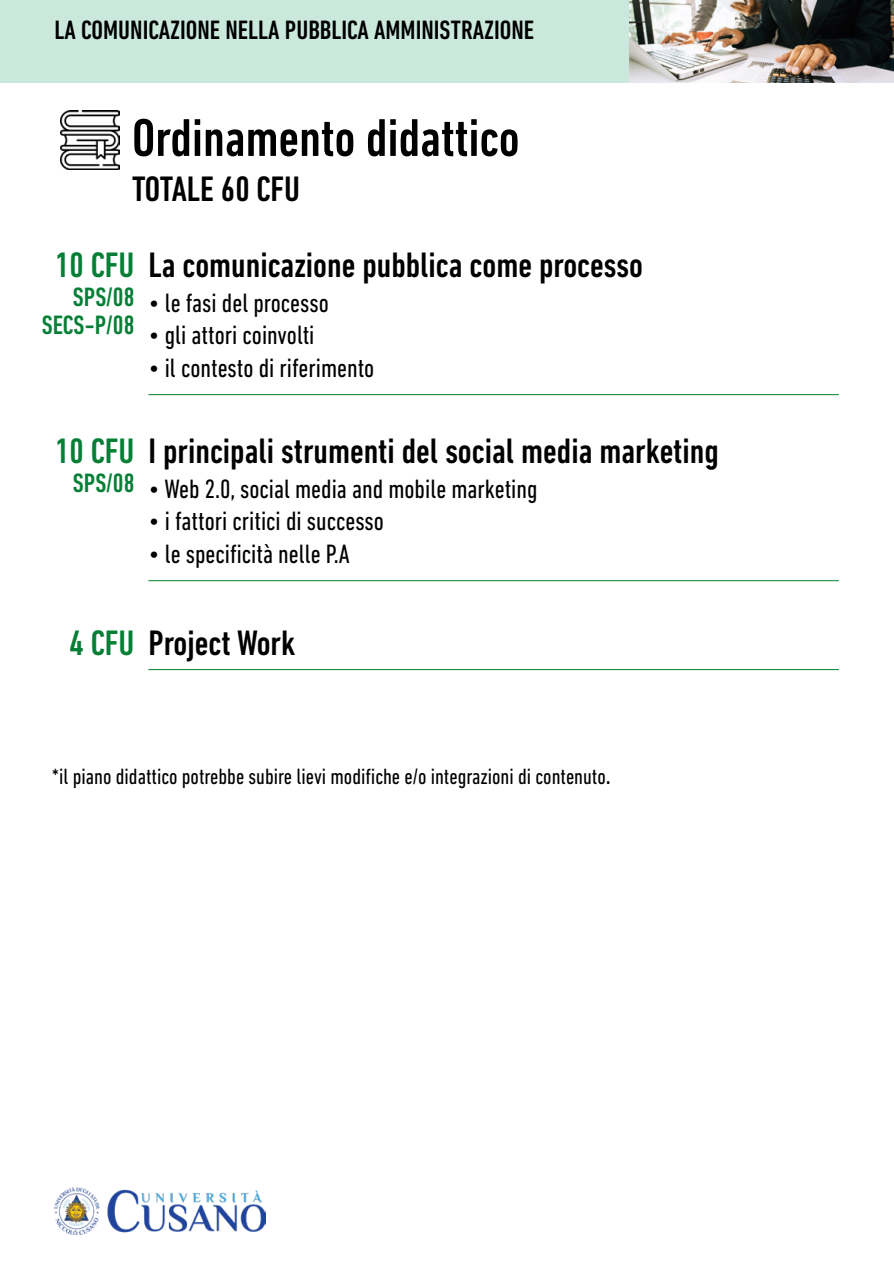
<style>
.page{position:relative;width:894px;height:1264px;background:#fff}
.page>*{position:absolute;margin:0;border:0;box-sizing:border-box;transform-origin:0 0}
.t1{font:500 condensed 54px "DIN Next LT Pro";color:#000}
.t2{font:500 condensed 36px "DIN Next LT Pro";color:#000}
.t3{font:condensed 27px "DIN Next LT Pro";color:#000}
.t4{font:500 condensed 27px "DIN Next LT Pro";color:#000}
.t5{font:500 condensed 27px/28.5px "DIN Next LT Pro";color:#067f36;text-align:right}
.t6{font:condensed 22.5px "DIN Next LT Pro";color:#000}
.s1{color:#067f36}
.s2{font-size:27px}
</style>
<div class="page">
<img style="left:54px;top:1187px;width:211px;height:47px">
<div style="left:0;top:0;width:893px;height:83px;background:#cae9dc"></div>
<hr style="left:148px;top:394px;width:690px;height:1px;background:#00802c">
<img style="left:630px;top:0;width:263px;height:83px">
<img style="left:60px;top:111px;width:59px;height:58px">
<hr style="left:148px;top:580px;width:690px;height:1px;background:#00802c">
<hr style="left:148px;top:669px;width:690px;height:1px;background:#00802c">
<p class="t4" style="left:54px;top:15px;width:481px">LA COMUNICAZIONE NELLA PUBBLICA AMMINISTRAZIONE</p>
<p class="t1" style="left:132px;top:107px;width:389px">Ordinamento didattico</p>
<p class="t2" style="left:132px;top:168px;width:169px">TOTALE 60 CFU</p>
<p class="t2" style="left:55px;top:245px;width:589px"><span class="s1">10 CFU</span> La comunicazione pubblica come processo</p>
<p class="t5" style="left:42px;top:282px;width:94px">SPS/08<br>SECS-P/08</p>
<p class="t3" style="left:148px;top:287px;width:182px">• le fasi del processo</p>
<p class="t3" style="left:148px;top:320px;width:167px">• gli attori coinvolti</p>
<p class="t3" style="left:148px;top:352px;width:227px">• il contesto di riferimento</p>
<p class="t2" style="left:55px;top:431px;width:665px"><span class="s1">10 CFU</span> I principali strumenti del social media marketing</p>
<p class="t5" style="left:73px;top:468px;width:63px">SPS/08</p>
<p class="t3" style="left:148px;top:473px;width:390px">• Web 2.0, social media and mobile marketing</p>
<p class="t3" style="left:148px;top:505px;width:237px">• i fattori critici di successo</p>
<p class="t3" style="left:148px;top:538px;width:203px">• le specificità nelle P.A</p>
<p class="t2" style="left:70px;top:622px;width:227px"><span class="s1">4 CFU</span> Project Work</p>
<p class="t6" style="left:52px;top:763px;width:560px">*il piano didattico potrebbe subire lievi modifiche e/o integrazioni di contenuto<span class="s2">.</span></p>
</div>
